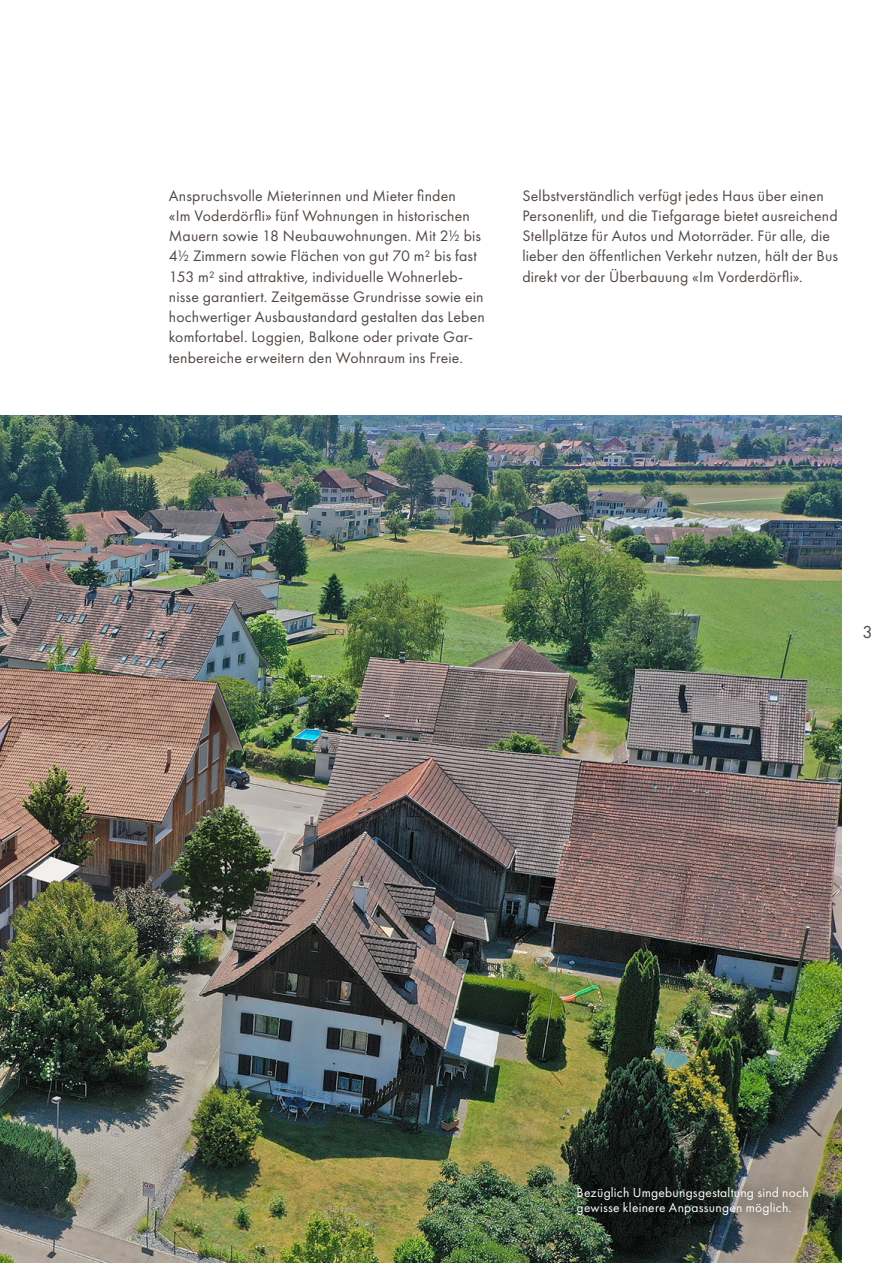
<style>
.page{position:relative;width:893px;height:1263px;background:#fff}
.page>*{position:absolute;margin:0;border:0;box-sizing:border-box;transform-origin:0 0}
.t1{font:18px "Futura PT";color:#514742}
.t2{font:15.75px/20.2px "Futura PT";letter-spacing:.01em;color:#514742}
.t3{font:13.5px/15px "Futura PT";letter-spacing:.015em;color:#fff}
</style>
<div class="page">
<img style="left:0;top:415px;width:842px;height:848px">
<div style="left:559px;top:1169px;width:266px;height:63px;background:#000;opacity:.8"></div>
<p class="t2" style="left:169px;top:185px;width:317px">Anspruchsvolle Mieterinnen und Mieter finden<br>«Im Voderdörfli» fünf Wohnungen in historischen Mauern sowie 18 Neubauwohnungen. Mit 2½ bis 4½ Zimmern sowie Flächen von gut 70 m² bis fast 153 m² sind attraktive, individuelle Wohnerleb&shy;nisse garantiert. Zeitgemässe Grundrisse sowie ein hochwertiger Ausbaustandard gestalten das Leben komfortabel. Loggien, Balkone oder private Gar&shy;tenbereiche erweitern den Wohnraum ins Freie.</p>
<p class="t2" style="left:522px;top:185px;width:317px">Selbstverständlich verfügt jedes Haus über einen Personenlift, und die Tiefgarage bietet ausreichend Stellplätze für Autos und Motorräder. Für alle, die lieber den öffentlichen Verkehr nutzen, hält der Bus direkt vor der Überbauung «Im Vorderdörfli».</p>
<p class="t1" style="left:862px;top:621px;width:12px">3</p>
<p class="t3" style="left:577px;top:1185px;width:234px">Bezüglich Umgebungsgestaltung sind noch gewisse kleinere Anpassungen möglich.</p>
</div>
